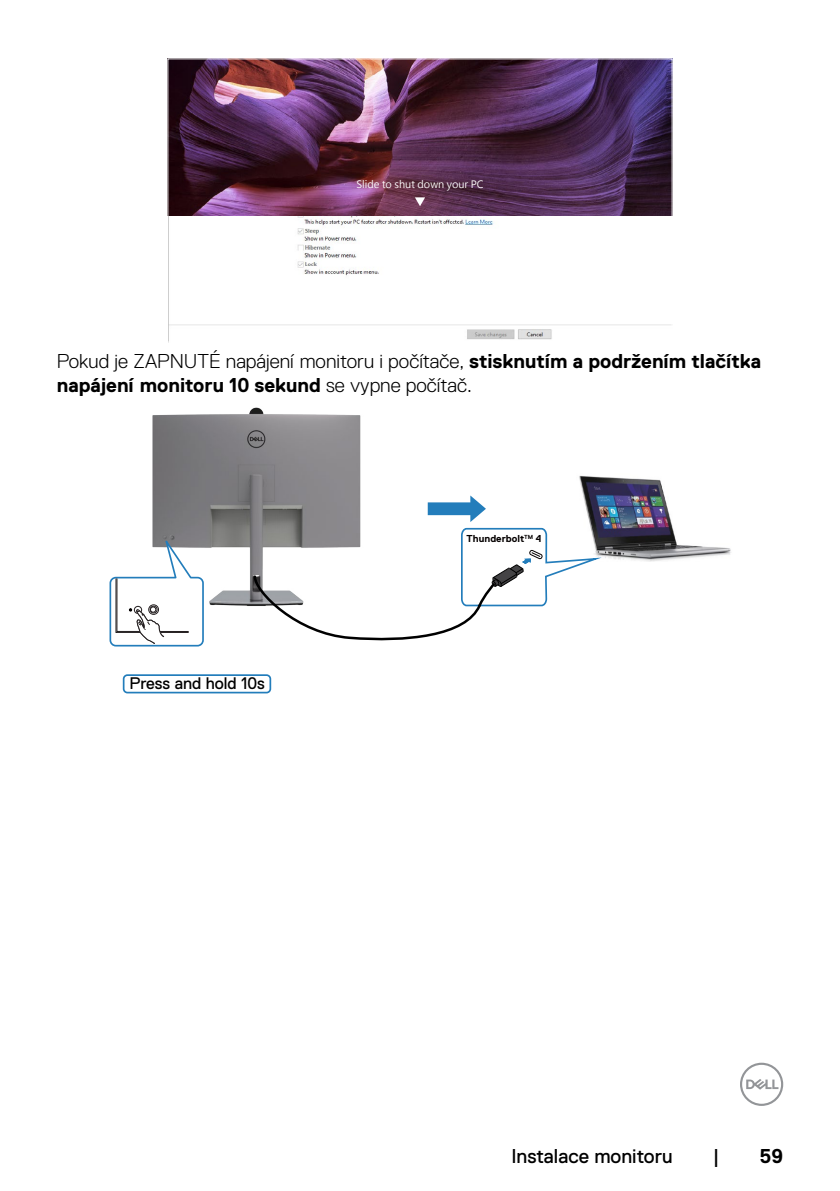
<style>
.page{position:relative;width:840px;height:1191px;background:#fff}
.page>*{position:absolute;margin:0;border:0;box-sizing:border-box;transform-origin:0 0}
.t1{font:300 20px/24px "Dell Replica";color:#000}
.t2{font:20px "Dell Replica";color:#000}
.t3{font:700 20px "Dell Replica";color:#000}
.t4{font:16.8px "Dell Replica";color:#000}
.t5{font:10px "Microsoft Jheng Hei UI Regular";color:#fff}
.t6{font:700 10px "Dell Replica";color:#050000}
.s1{font-weight:700}
</style>
<div class="page">
<svg style="left:740px;top:1062px;width:42px;height:44px"></svg>
<img style="left:170px;top:215px;width:500px;height:125px">
<img style="left:170px;top:61px;width:500px;height:154px">
<div style="left:168px;top:59px;width:504px;height:283px;border:1px solid #fff"></div>
<svg style="left:414px;top:197px;width:11px;height:9px"></svg>
<img style="left:579px;top:475px;width:152px;height:86px">
<div style="left:123px;top:674px;width:148px;height:19px;border:2px solid #237dbb;border-radius:4px"></div>
<img style="left:152px;top:407px;width:209px;height:199px">
<svg style="left:109px;top:532px;width:95px;height:115px"></svg>
<svg style="left:252px;top:495px;width:355px;height:146px"></svg>
<p class="t5" style="left:356px;top:178px;width:129px">Slide to shut down your PC</p>
<p class="t1" style="left:57px;top:349px;width:705px">Pokud je ZAPNUTÉ napájení monitoru i počítače, <span class="s1">stisknutím a podržením tlačítka napájení monitoru 10 sekund</span> se vypne počítač.</p>
<p class="t4" style="left:129px;top:674px;width:137px">Press and hold 10s</p>
<p class="t6" style="left:466px;top:533px;width:76px">Thunderbolt<sup>TM</sup> 4</p>
<p class="t2" style="left:511px;top:1144px;width:163px">Instalace monitoru</p>
<p class="t2" style="left:712px;top:1144px;width:8px">|</p>
<p class="t3" style="left:759px;top:1144px;width:25px">59</p>
</div>
